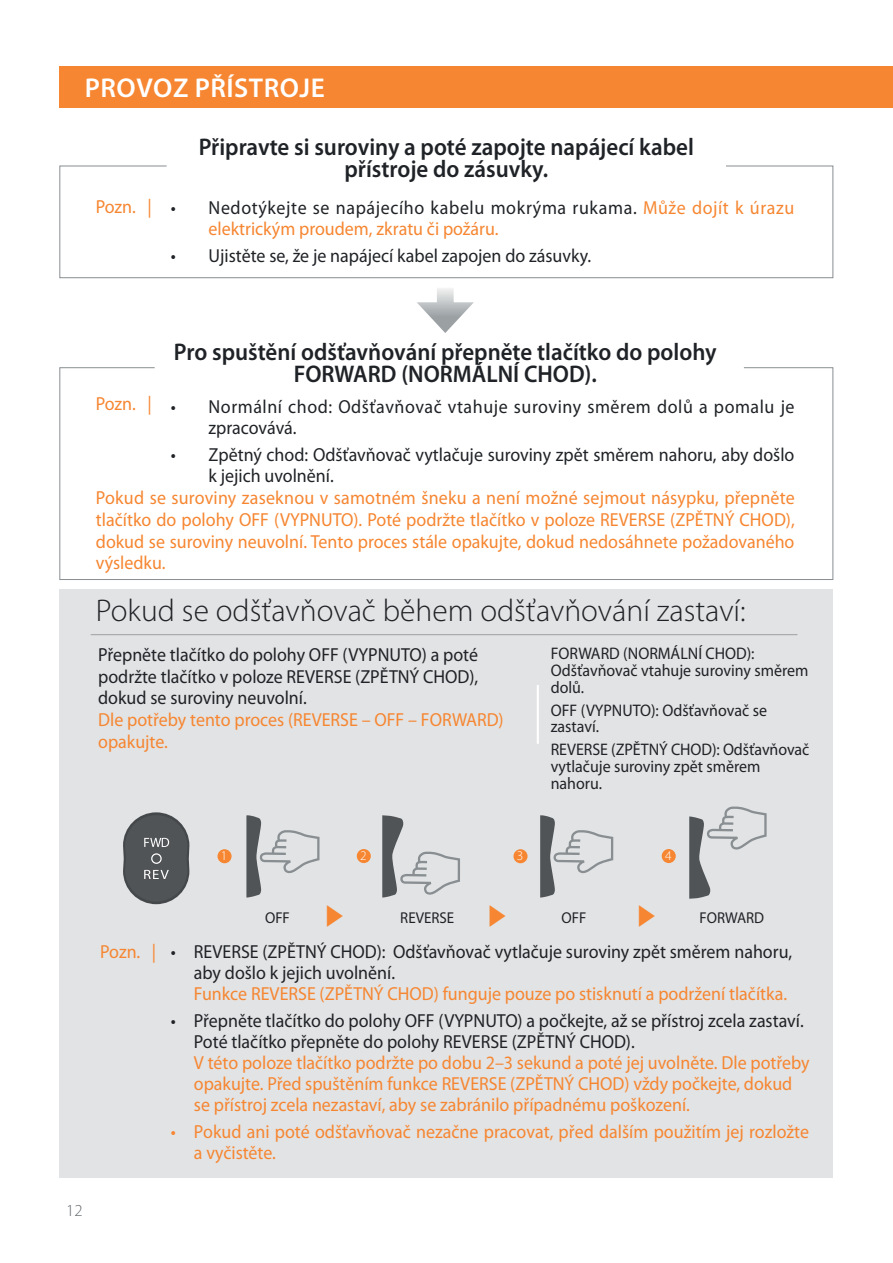
<style>
.page{position:relative;width:893px;height:1263px;background:#fff}
.page>*{position:absolute;margin:0;border:0;box-sizing:border-box;transform-origin:0 0}
.t1{font:300 31.5px "Myriad Pro";color:#1f2226}
.t2{font:600 27.3px "Myriad Pro";letter-spacing:.02em;color:#fff}
.t3{font:600 24.15px/21.8px "Myriad Pro";color:#1f2226;text-align:center;scale:.95 1}
.t4{font:18.9px/21.9px "Myriad Pro";color:#f68631;scale:.95 1}
.t5{font:18.9px/21px "Myriad Pro";color:#1f2226;scale:.95 1}
.t6{font:18.9px/21px "Myriad Pro";letter-spacing:.035em;color:#f68631;scale:.95 1}
.t7{font:18.9px/21px "Myriad Pro";letter-spacing:.03em;color:#1f2226;scale:.95 1}
.t8{font:16.8px/16.8px "Myriad Pro";color:#1f2226;scale:.95 1}
.t9{font:300 16.8px "Myriad Pro";color:#64696c}
.t10{font:15.75px "Myriad Pro";color:#1f2226;scale:.95 1}
.t11{font:300 13.35px "Myriad Pro";color:#fff}
.s1{color:#1f2226}
</style>
<div class="page">
<div style="left:60px;top:66px;width:833px;height:42px;background:#f68631"></div>
<div style="left:59px;top:589px;width:774px;height:589px;background:#e2e3e4"></div>
<div style="left:662px;top:849px;width:14px;height:14px;background:#f68631;border-radius:50%"></div>
<svg style="left:246px;top:815px;width:73px;height:83px"></svg>
<svg style="left:382px;top:815px;width:78px;height:83px"></svg>
<svg style="left:540px;top:815px;width:73px;height:83px"></svg>
<svg style="left:689px;top:806px;width:78px;height:93px"></svg>
<div style="left:217px;top:849px;width:15px;height:14px;background:#f68631;border-radius:50%"></div>
<div style="left:513px;top:849px;width:14px;height:14px;background:#f68631;border-radius:50%"></div>
<div style="left:357px;top:849px;width:14px;height:14px;background:#f68631;border-radius:50%"></div>
<div style="left:123px;top:812px;width:66px;height:92px;background:#45484b;border-radius:33px"></div>
<div style="left:125px;top:815px;width:62px;height:86px;background:#505457;border-radius:31px"></div>
<svg style="left:144px;top:838px;width:25px;height:9px"></svg>
<svg style="left:144px;top:870px;width:25px;height:9px"></svg>
<div style="left:151px;top:853px;width:11px;height:11px;border:1px solid #fff;border-radius:50%"></div>
<hr style="left:537px;top:685px;width:2px;height:59px;background:#fff">
<hr style="left:91px;top:634px;width:706px;height:1px;background:#9ba0a3">
<svg style="left:437px;top:278px;width:17px;height:24px"></svg>
<svg style="left:417px;top:302px;width:57px;height:31px"></svg>
<svg style="left:59px;top:165px;width:774px;height:113px"></svg>
<svg style="left:59px;top:367px;width:774px;height:213px"></svg>
<h2 class="t2" style="left:85px;top:78px;width:242px">PROVOZ PŘÍSTROJE</h2>
<p class="t4" style="left:96px;top:197px;width:60px">Pozn. |</p>
<p class="t3" style="left:199px;top:138px;width:523px">Připravte si suroviny a poté zapojte napájecí kabel přístroje do zásuvky.</p>
<p class="t6" style="left:209px;top:199px;width:618px;text-indent:-38px"><span class="s1">• Nedotýkejte se napájecího kabelu mokrýma rukama.</span> Může dojít k úrazu elektrickým proudem, zkratu či požáru.</p>
<p class="t5" style="left:171px;top:247px;width:444px">• Ujistěte se, že je napájecí kabel zapojen do zásuvky.</p>
<p class="t4" style="left:96px;top:393px;width:60px">Pozn. |</p>
<p class="t3" style="left:174px;top:343px;width:573px">Pro spuštění odšťavňování přepněte tlačítko do polohy<br>FORWARD (NORMÁLNÍ CHOD).</p>
<p class="t7" style="left:209px;top:397px;width:618px;text-indent:-38px">• Normální chod: Odšťavňovač vtahuje suroviny směrem dolů a pomalu je zpracovává.</p>
<p class="t5" style="left:209px;top:445px;width:618px;text-indent:-38px">• Zpětný chod: Odšťavňovač vytlačuje suroviny zpět směrem nahoru, aby došlo k jejich uvolnění.</p>
<p class="t4" style="left:96px;top:488px;width:737px;text-align:justify">Pokud se suroviny zaseknou v samotném šneku a není možné sejmout násypku, přepněte tlačítko do polohy OFF (VYPNUTO). Poté podržte tlačítko v poloze REVERSE (ZPĚTNÝ CHOD), dokud se suroviny neuvolní. Tento proces stále opakujte, dokud nedosáhnete požadovaného výsledku.</p>
<h1 class="t1" style="left:96px;top:598px;width:651px">Pokud se odšťavňovač během odšťavňování zastaví:</h1>
<p class="t5" style="left:98px;top:645px;width:401px;line-height:21.9px;text-align:justify">Přepněte tlačítko do polohy OFF (VYPNUTO) a poté podržte tlačítko v poloze REVERSE (ZPĚTNÝ CHOD), dokud se suroviny neuvolní.</p>
<p class="t4" style="left:98px;top:710px;width:428px">Dle potřeby tento proces (REVERSE – OFF – FORWARD) opakujte.</p>
<p class="t8" style="left:551px;top:646px;width:273px">FORWARD (NORMÁLNÍ CHOD):<br>Odšťavňovač vtahuje suroviny směrem dolů.</p>
<p class="t8" style="left:551px;top:703px;width:229px">OFF (VYPNUTO): Odšťavňovač se zastaví.</p>
<p class="t8" style="left:551px;top:742px;width:274px">REVERSE (ZPĚTNÝ CHOD): Odšťavňovač vytlačuje suroviny zpět směrem nahoru.</p>
<p class="t11" style="left:221px;top:851px;width:8px">1</p>
<p class="t11" style="left:360px;top:851px;width:8px">2</p>
<p class="t11" style="left:517px;top:851px;width:8px">3</p>
<p class="t11" style="left:665px;top:851px;width:8px">4</p>
<p class="t9" style="left:66px;top:1204px;width:18px">12</p>
<p class="t4" style="left:100px;top:942px;width:60px">Pozn. |</p>
<p class="t10" style="left:265px;top:912px;width:28px">OFF</p>
<p class="t10" style="left:561px;top:912px;width:28px">OFF</p>
<p class="t10" style="left:400px;top:912px;width:58px">REVERSE</p>
<p class="t10" style="left:699px;top:912px;width:70px">FORWARD</p>
<p class="t5" style="left:194px;top:942px;width:631px;text-indent:-23px">• REVERSE (ZPĚTNÝ CHOD): Odšťavňovač vytlačuje suroviny zpět směrem nahoru, aby došlo k jejich uvolnění.</p>
<p class="t4" style="left:194px;top:984px;width:626px">Funkce REVERSE (ZPĚTNÝ CHOD) funguje pouze po stisknutí a podržení tlačítka.</p>
<p class="t5" style="left:194px;top:1011px;width:643px;text-indent:-23px">• Přepněte tlačítko do polohy OFF (VYPNUTO) a počkejte, až se přístroj zcela zastaví.<br>Poté tlačítko přepněte do polohy REVERSE (ZPĚTNÝ CHOD).</p>
<p class="t4" style="left:194px;top:1053px;width:650px;line-height:21px">V této poloze tlačítko podržte po dobu 2–3 sekund a poté jej uvolněte. Dle potřeby opakujte. Před spuštěním funkce REVERSE (ZPĚTNÝ CHOD) vždy počkejte, dokud se přístroj zcela nezastaví, aby se zabránilo případnému poškození.</p>
<p class="t4" style="left:194px;top:1122px;width:649px;line-height:21px;text-indent:-23px">• Pokud ani poté odšťavňovač nezačne pracovat, před dalším použitím jej rozložte a vyčistěte.</p>
</div>
